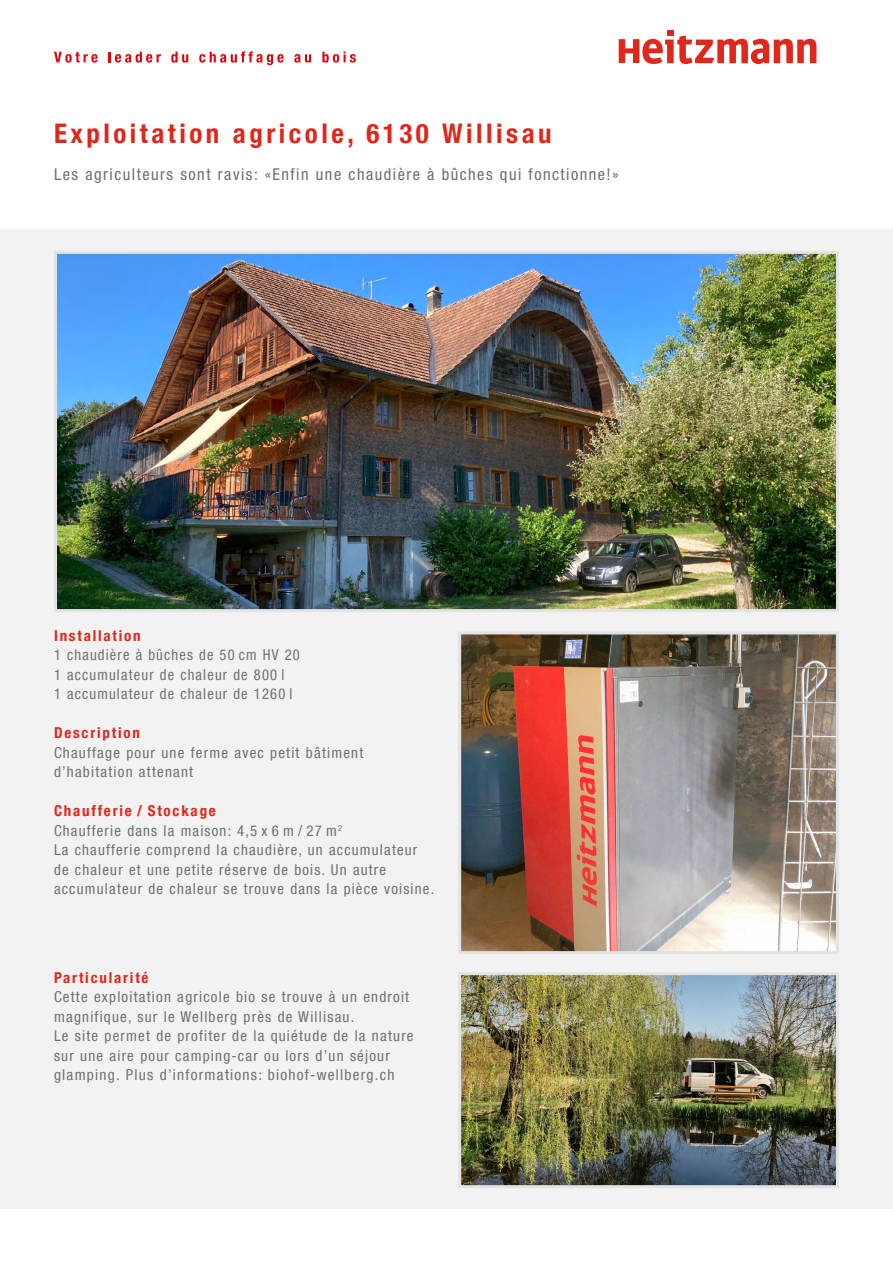
<style>
.page{position:relative;width:893px;height:1263px;background:#fff}
.page>*{position:absolute;margin:0;border:0;box-sizing:border-box;transform-origin:0 0}
.t1{font:700 condensed 27px "Helvetica Neue LT Com";letter-spacing:.13em;color:#df271c}
._16_bold_rot{font:condensed 16.35px "Helvetica Neue LT Std";letter-spacing:.09em;color:#6e6e6e}
._16_bold_rot-2{font:condensed 15px/19.5px "Helvetica Neue LT Com";letter-spacing:.08em;color:#6e6e6e}
._16_bold_rot-3{font:700 condensed 15px "Helvetica Neue LT Com";letter-spacing:.12em;color:#df271c}
</style>
<div class="page">
<div style="left:0;top:230px;width:893px;height:979px;background:#f2f2f2"></div>
<img style="left:462px;top:635px;width:373px;height:315px">
<div style="left:458px;top:631px;width:381px;height:323px;border:3px solid #e3e3e3"></div>
<img style="left:462px;top:976px;width:373px;height:208px">
<div style="left:458px;top:972px;width:381px;height:216px;border:3px solid #e3e3e3"></div>
<img style="left:58px;top:255px;width:777px;height:353px">
<div style="left:54px;top:251px;width:785px;height:361px;border:3px solid #e3e3e3"></div>
<div style="left:667px;top:30px;width:7px;height:6px;background:#df271c"></div>
<svg style="left:619px;top:35px;width:197px;height:29px"></svg>
<svg style="left:54px;top:52px;width:44px;height:11px"></svg>
<svg style="left:109px;top:52px;width:52px;height:11px"></svg>
<svg style="left:171px;top:52px;width:17px;height:11px"></svg>
<svg style="left:199px;top:51px;width:85px;height:14px"></svg>
<svg style="left:294px;top:54px;width:17px;height:9px"></svg>
<svg style="left:322px;top:52px;width:34px;height:11px"></svg>
<p class="t1" style="left:54px;top:117px;width:499px">Exploitation agricole, 6130 Willisau</p>
<p class="_16_bold_rot" style="left:54px;top:165px;width:566px">Les agriculteurs sont ravis: «Enfin une chaudière à bûches qui fonctionne!»</p>
<p class="_16_bold_rot-3" style="left:54px;top:626px;width:88px">Installation</p>
<p class="_16_bold_rot-2" style="left:54px;top:645px;width:247px">1 chaudière à bûches de 50 cm HV 20</p>
<p class="_16_bold_rot-2" style="left:54px;top:664px;width:232px">1 accumulateur de chaleur de 800 l</p>
<p class="_16_bold_rot-2" style="left:54px;top:684px;width:240px">1 accumulateur de chaleur de 1260 l</p>
<p class="_16_bold_rot-3" style="left:54px;top:724px;width:87px">Description</p>
<p class="_16_bold_rot-2" style="left:54px;top:742px;width:311px">Chauffage pour une ferme avec petit bâtiment d’habitation attenant</p>
<p class="_16_bold_rot-3" style="left:54px;top:802px;width:163px">Chaufferie / Stockage</p>
<p class="_16_bold_rot-2" style="left:54px;top:820px;width:290px">Chaufferie dans la maison: 4,5 x 6 m / 27 m<sup>2</sup></p>
<p class="_16_bold_rot-2" style="left:54px;top:840px;width:382px">La chaufferie comprend la chaudière, un accumulateur de chaleur et une petite réserve de bois. Un autre accumulateur de chaleur se trouve dans la pièce voisine.</p>
<p class="_16_bold_rot-3" style="left:54px;top:968px;width:96px">Particularité</p>
<p class="_16_bold_rot-2" style="left:54px;top:987px;width:357px">Cette exploitation agricole bio se trouve à un endroit magnifique, sur le Wellberg près de Willisau.</p>
<p class="_16_bold_rot-2" style="left:54px;top:1026px;width:361px">Le site permet de profiter de la quiétude de la nature sur une aire pour camping-car ou lors d’un séjour</p>
<p class="_16_bold_rot-2" style="left:54px;top:1065px;width:342px">glamping. Plus d’informations: biohof-wellberg.ch</p>
</div>
